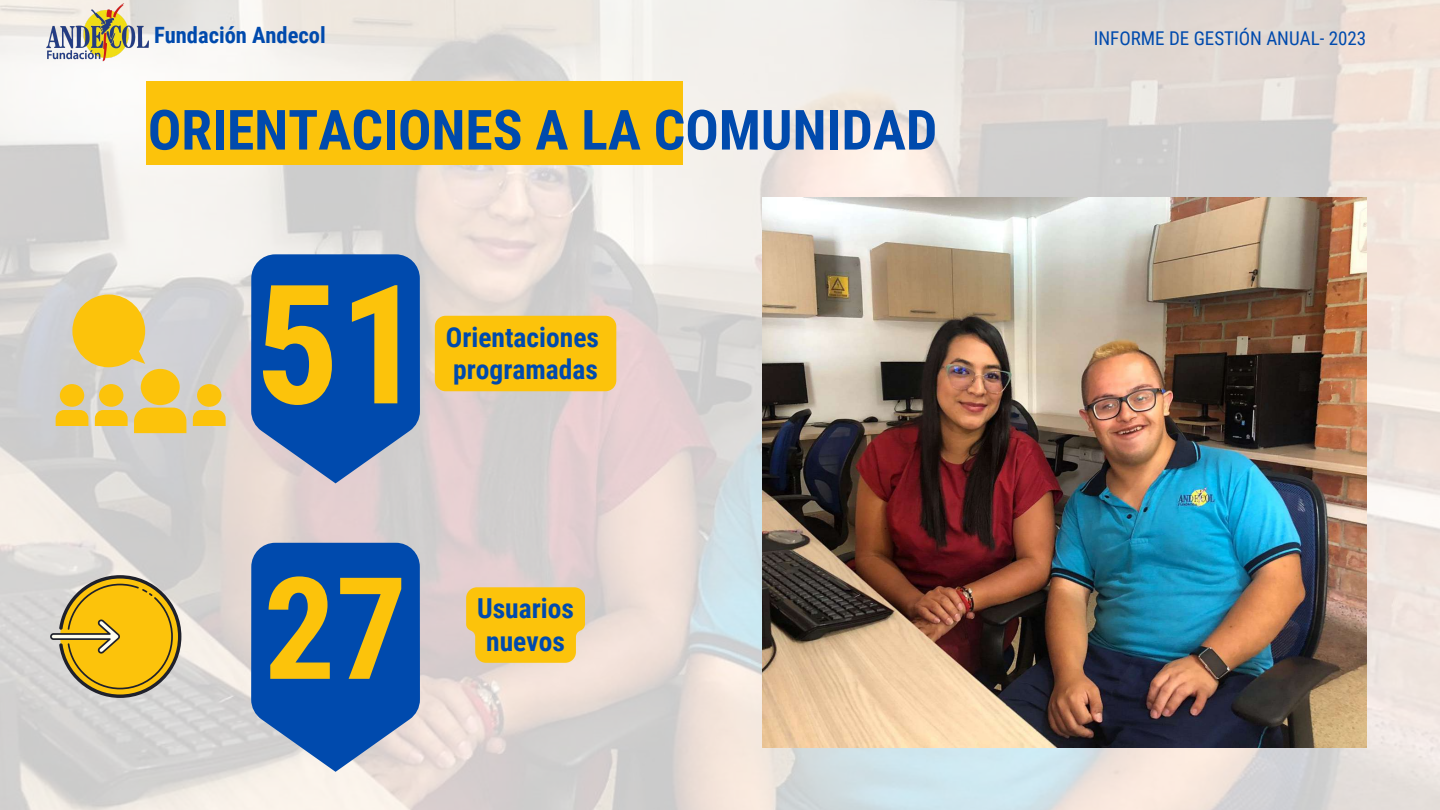
<style>
.page{position:relative;width:1440px;height:810px;background:#fff}
.page>*{position:absolute;margin:0;border:0;box-sizing:border-box;transform-origin:0 0}
.t1{font:700 166px "Roboto Condensed";color:#fcc30b}
.t2{font:700 142.1px "Roboto Condensed";color:#fcc30b}
.t3{font:700 55.5px "Roboto Condensed";color:#004aad}
.t4{font:700 27.5px/32.2px "Roboto Condensed";color:#004aad}
.t5{font:700 22.5px "Roboto Condensed";color:#004aad}
.t6{font:19px "Roboto Condensed";color:#004aad}
</style>
<div class="page">
<img style="left:0;top:0;width:1440px;height:810px">
<div style="left:146px;top:81px;width:537px;height:83px;background:#fcc30b"></div>
<svg style="left:251px;top:254px;width:169px;height:229px;background:#1e5cb1"></svg>
<svg style="left:251px;top:543px;width:169px;height:229px;background:#205eb3"></svg>
<img style="left:24px;top:0;width:140px;height:77px">
<img style="left:762px;top:197px;width:604px;height:550px">
<svg style="left:50px;top:575px;width:131px;height:123px;background:#d5b349"></svg>
<svg style="left:56px;top:295px;width:170px;height:138px;background:#e1cb83"></svg>
<div style="left:435px;top:316px;width:181px;height:75px;background:#fcc30b"></div>
<svg style="left:466px;top:587px;width:119px;height:76px;background:#f9c41b"></svg>
<p class="t5" style="left:154px;top:22px;width:173px">Fundación Andecol</p>
<p class="t6" style="left:1094px;top:28px;width:274px">INFORME DE GESTIÓN ANUAL- 2023</p>
<h3 class="t3" style="left:148px;top:98px;width:791px">ORIENTACIONES A LA COMUNIDAD</h3>
<h1 class="t1" style="left:255px;top:249px;width:169px">51</h1>
<p class="t4" style="left:446px;top:321px;width:155px">Orientaciones programadas</p>
<h2 class="t2" style="left:264px;top:547px;width:145px">27</h2>
<p class="t4" style="left:477px;top:593px;width:98px;text-align:center">Usuarios nuevos</p>
</div>
